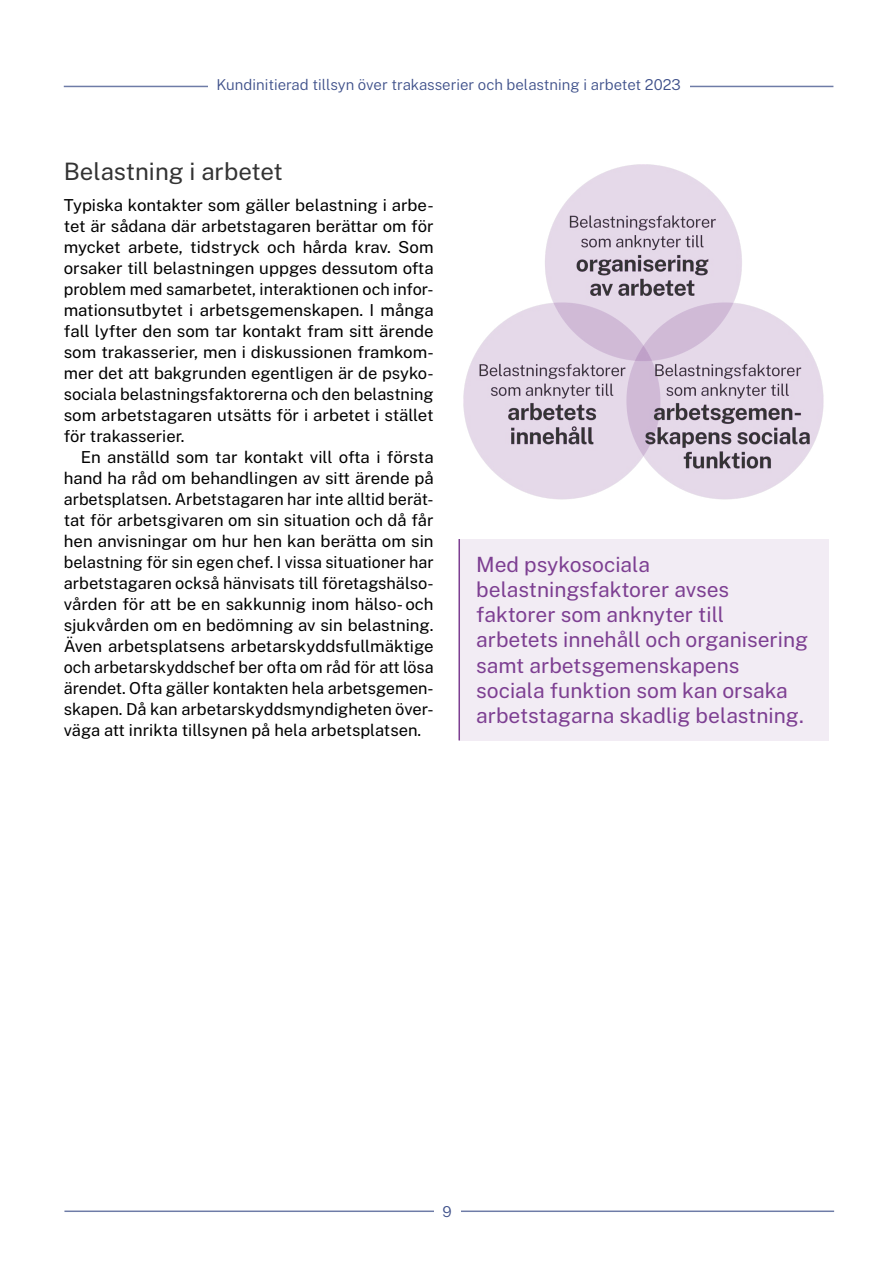
<style>
.page{position:relative;width:893px;height:1263px;background:#fff}
.page>*{position:absolute;margin:0;border:0;box-sizing:border-box;transform-origin:0 0}
.Väliotsikko{font:24px "Public Sans";color:#333}
.Nosto{font:21px/25.2px "Public Sans";color:#7d3f92}
.Leipis{font:16.5px/21px "Public Sans";color:#000;text-align:justify}
.Alkuleipis{font:16.5px/21px "Public Sans";color:#000;text-align:justify}
.t1{font:300 15px "Public Sans";color:#3e508a}
</style>
<div class="page">
<hr style="left:64px;top:86px;width:769px;height:1px;background:#6e7ca7">
<div style="left:208px;top:68px;width:481px;height:34px;background:#fff"></div>
<hr style="left:64px;top:1210px;width:770px;height:2px;background:#6e7ca7">
<div style="left:434px;top:1194px;width:26px;height:35px;background:#fff"></div>
<div style="left:459px;top:539px;width:370px;height:201px;background:#f2ecf4"></div>
<hr style="left:458px;top:539px;width:2px;height:201px;background:#7d3f92">
<img style="left:463px;top:164px;width:361px;height:336px">
<p class="t1" style="left:216px;top:75px;width:466px">Kundinitierad tillsyn över trakasserier och belastning i arbetet 2023</p>
<h3 class="Väliotsikko" style="left:64px;top:155px;width:221px">Belastning i arbetet</h3>
<p class="Alkuleipis" style="left:64px;top:194px;width:371px">Typiska kontakter som gäller belastning i arbe&shy;tet är sådana där arbetstagaren berättar om för mycket arbete, tidstryck och hårda krav. Som orsaker till belastningen uppges dessutom ofta problem med samarbetet, interaktionen och infor&shy;mationsutbytet i arbetsgemenskapen. I många fall lyfter den som tar kontakt fram sitt ärende som trakasserier, men i diskussionen framkom&shy;mer det att bakgrunden egentligen är de psyko&shy;sociala belastningsfaktorerna och den belastning som arbetstagaren utsätts för i arbetet i stället för trakasserier.</p>
<p class="Leipis" style="left:64px;top:446px;width:371px;text-indent:17px">En anställd som tar kontakt vill ofta i första hand ha råd om behandlingen av sitt ärende på arbetsplatsen. Arbetstagaren har inte alltid berät&shy;tat för arbetsgivaren om sin situation och då får hen anvisningar om hur hen kan berätta om sin belastning för sin egen chef. I vissa situationer har arbetstagaren också hänvisats till företagshälso&shy;vården för att be en sakkunnig inom hälso- och sjukvården om en bedömning av sin belastning.<br>Även arbetsplatsens arbetarskyddsfullmäktige och arbetarskyddschef ber ofta om råd för att lösa ärendet. Ofta gäller kontakten hela arbetsgemen&shy;skapen. Då kan arbetarskyddsmyndigheten över&shy;väga att inrikta tillsynen på hela arbetsplatsen.</p>
<p class="Nosto" style="left:476px;top:550px;width:334px">Med psykosociala belastningsfaktorer avses faktorer som anknyter till arbetets innehåll och organisering samt arbetsgemenskapens sociala funktion som kan orsaka arbetstagarna skadlig belastning.</p>
<p class="t1" style="left:443px;top:1201px;width:11px">9</p>
</div>
